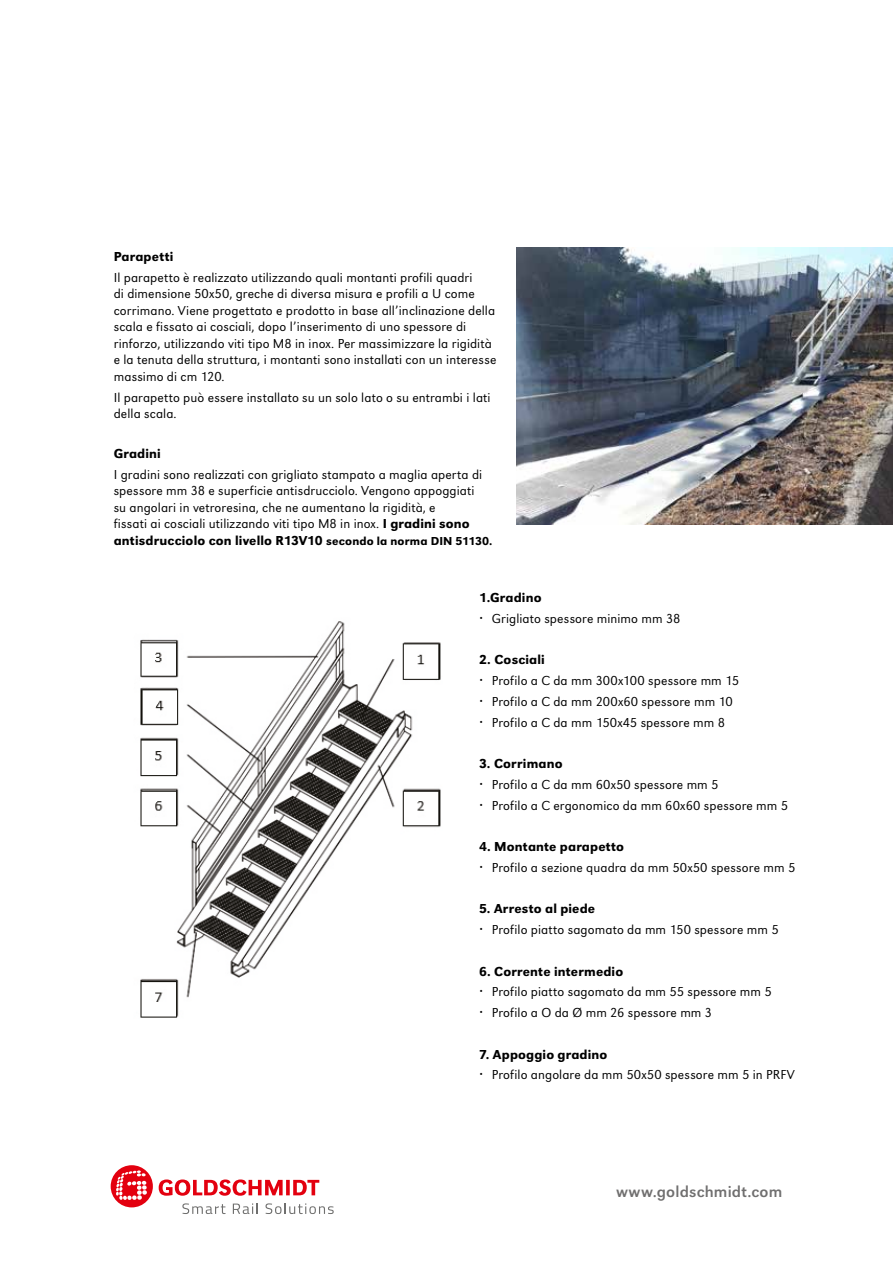
<style>
.page{position:relative;width:893px;height:1263px;background:#fff}
.page>*{position:absolute;margin:0;border:0;box-sizing:border-box;transform-origin:0 0}
.t1{font:16.5px "URW Grotesk";letter-spacing:.01em;color:#706f6f}
.t2{font:300 13.5px/16.5px "URW Grotesk";letter-spacing:.01em;color:#000}
.t3{font:500 13.5px "URW Grotesk";letter-spacing:.01em;color:#000}
.s1{font-weight:500}
.s2{font-weight:500;font-size:12px}
</style>
<div class="page">
<img style="left:140px;top:621px;width:301px;height:397px">
<img style="left:517px;top:248px;width:376px;height:276px">
<svg style="left:159px;top:1179px;width:160px;height:17px"></svg>
<svg style="left:111px;top:1165px;width:42px;height:42px"></svg>
<svg style="left:182px;top:1203px;width:44px;height:11px"></svg>
<svg style="left:233px;top:1203px;width:25px;height:11px"></svg>
<svg style="left:266px;top:1203px;width:68px;height:11px"></svg>
<p class="t3" style="left:114px;top:249px;width:61px">Parapetti</p>
<p class="t2" style="left:114px;top:269px;width:384px">Il parapetto è realizzato utilizzando quali montanti profili quadri<br>di dimensione 50x50, greche di diversa misura e profili a U come corrimano. Viene progettato e prodotto in base all’inclinazione della scala e fissato ai cosciali, dopo l’inserimento di uno spessore di rinforzo, utilizzando viti tipo M8 in inox. Per massimizzare la rigidità e la tenuta della struttura, i montanti sono installati con un interesse massimo di cm 120.</p>
<p class="t2" style="left:114px;top:389px;width:378px">Il parapetto può essere installato su un solo lato o su entrambi i lati della scala.</p>
<p class="t3" style="left:114px;top:446px;width:49px">Gradini</p>
<p class="t2" style="left:114px;top:466px;width:380px">I gradini sono realizzati con grigliato stampato a maglia aperta di spessore mm 38 e superficie antisdrucciolo. Vengono appoggiati<br>su angolari in vetroresina, che ne aumentano la rigidità, e<br>fissati ai cosciali utilizzando viti tipo M8 in inox. <span class="s1">I gradini sono antisdrucciolo con livello R13V10</span> <span class="s2">secondo la norma DIN 51130.</span></p>
<p class="t3" style="left:479px;top:590px;width:64px">1.Gradino</p>
<p class="t2" style="left:492px;top:610px;width:190px">Grigliato spessore minimo mm 38</p>
<p class="t3" style="left:479px;top:652px;width:67px">2. Cosciali</p>
<p class="t2" style="left:492px;top:670px;width:249px;line-height:20.7px">Profilo a C da mm 300x100 spessore mm 15<br>Profilo a C da mm 200x60 spessore mm 10<br>Profilo a C da mm 150x45 spessore mm 8</p>
<p class="t3" style="left:479px;top:756px;width:85px">3. Corrimano</p>
<p class="t2" style="left:492px;top:774px;width:298px;line-height:20.7px">Profilo a C da mm 60x50 spessore mm 5<br>Profilo a C ergonomico da mm 60x60 spessore mm 5</p>
<p class="t3" style="left:479px;top:839px;width:147px">4. Montante parapetto</p>
<p class="t2" style="left:492px;top:859px;width:305px">Profilo a sezione quadra da mm 50x50 spessore mm 5</p>
<p class="t3" style="left:479px;top:901px;width:118px">5. Arresto al piede</p>
<p class="t2" style="left:492px;top:921px;width:288px">Profilo piatto sagomato da mm 150 spessore mm 5</p>
<p class="t3" style="left:479px;top:963px;width:146px">6. Corrente intermedio</p>
<p class="t2" style="left:492px;top:981px;width:281px;line-height:20.7px">Profilo piatto sagomato da mm 55 spessore mm 5<br>Profilo a O da Ø mm 26 spessore mm 3</p>
<p class="t3" style="left:479px;top:1046px;width:130px">7. Appoggio gradino</p>
<p class="t2" style="left:492px;top:1067px;width:304px">Profilo angolare da mm 50x50 spessore mm 5 in PRFV</p>
<p class="t1" style="left:616px;top:1182px;width:168px">www.goldschmidt.com</p>
</div>
